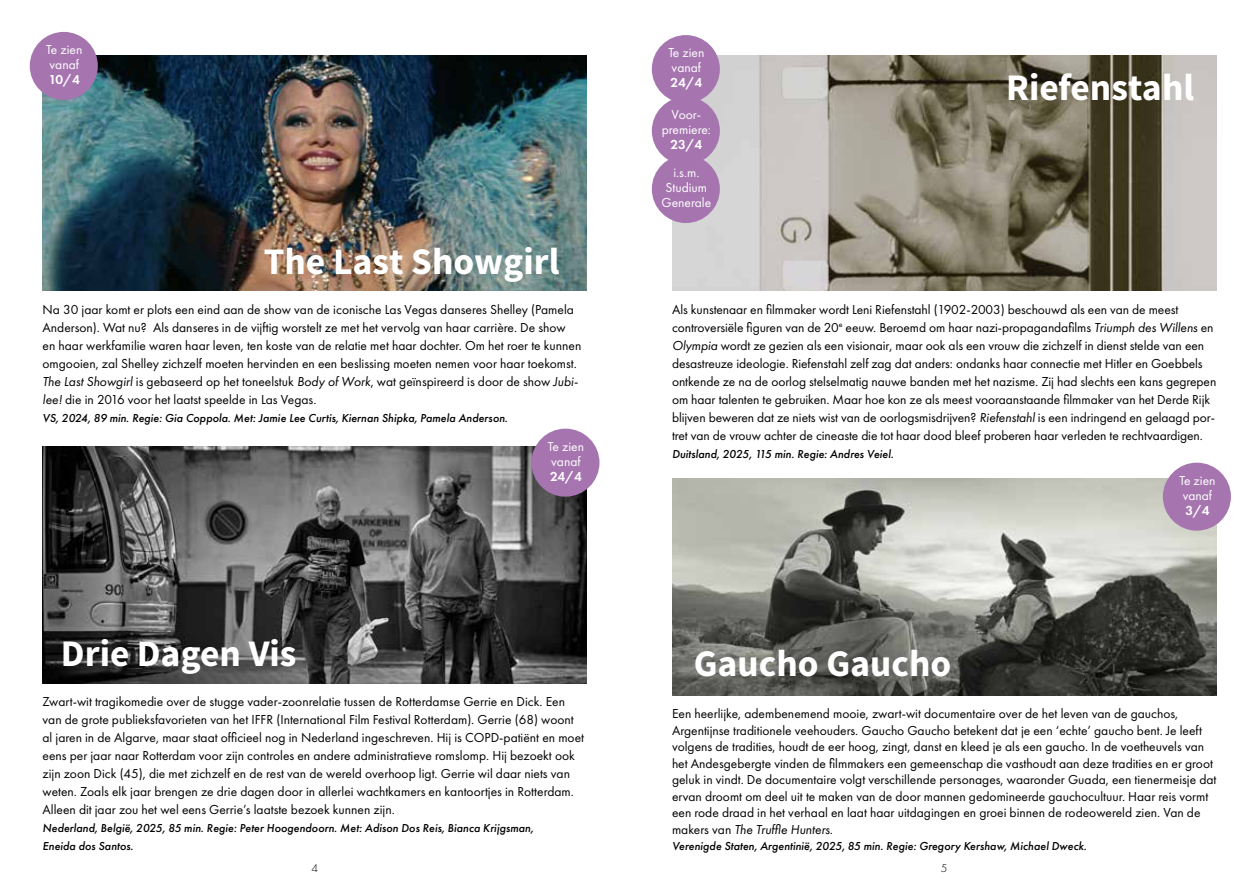
<style>
.page{position:relative;width:1259px;height:893px;background:#fff}
.page>*{position:absolute;margin:0;border:0;box-sizing:border-box;transform-origin:0 0}
.t1{font:700 37.5px "Source Sans Pro";color:#fff}
.t2{font:13.5px/18px "Futura PT";color:#000}
.t3{font:13.5px/15px "Futura PT";color:#fff}
.t4{font:600 13.5px "Futura PT";letter-spacing:-.025em;color:#fff}
.t5{font:italic 500 12px/18px "Futura PT";color:#000}
.t6{font:300 12px "Futura PT";color:#000}
.s1{font-style:italic}
</style>
<div class="page">
<img style="left:43px;top:55px;width:544px;height:236px">
<img style="left:43px;top:446px;width:544px;height:237px">
<div style="left:30px;top:32px;width:68px;height:68px;background:#a675b0;border-radius:50%"></div>
<div style="left:531px;top:429px;width:68px;height:68px;background:#a675b0;border-radius:50%"></div>
<img style="left:672px;top:479px;width:544px;height:217px">
<img style="left:672px;top:55px;width:544px;height:236px">
<div style="left:1162px;top:463px;width:69px;height:68px;background:#a675b0;border-radius:50%"></div>
<div style="left:652px;top:35px;width:68px;height:68px;background:#a675b0;border-radius:50%"></div>
<div style="left:652px;top:97px;width:68px;height:68px;background:#a675b0;border-radius:50%"></div>
<div style="left:652px;top:155px;width:68px;height:68px;background:#a675b0;border-radius:50%"></div>
<p class="t3" style="left:46px;top:42px;width:38px">Te zien vanaf</p>
<p class="t4" style="left:49px;top:71px;width:32px">10/4</p>
<h1 class="t1" style="left:264px;top:238px;width:297px">The Last Showgirl</h1>
<p class="t2" style="left:43px;top:300px;width:540px">Na 30 jaar komt er plots een eind aan de show van de iconische Las Vegas danseres Shelley (Pamela Anderson). Wat nu? Als danseres in de vijftig worstelt ze met het vervolg van haar carrière. De show en haar werkfamilie waren haar leven, ten koste van de relatie met haar dochter. Om het roer te kunnen omgooien, zal Shelley zichzelf moeten hervinden en een beslissing moeten nemen voor haar toekomst.<br><span class="s1">The Last Showgirl</span> is gebaseerd op het toneelstuk <span class="s1">Body of Work</span>, wat geïnspireerd is door de show <span class="s1">Jubi&shy;lee!</span> die in 2016 voor het laatst speelde in Las Vegas.</p>
<p class="t5" style="left:43px;top:409px;width:467px">VS, 2024, 89 min. Regie: Gia Coppola. Met: Jamie Lee Curtis, Kiernan Shipka, Pamela Anderson.</p>
<h1 class="t1" style="left:61px;top:630px;width:237px">Drie Dagen Vis</h1>
<p class="t3" style="left:548px;top:439px;width:38px">Te zien vanaf</p>
<p class="t4" style="left:550px;top:468px;width:33px">24/4</p>
<p class="t2" style="left:43px;top:693px;width:543px">Zwart-wit tragikomedie over de stugge vader-zoonrelatie tussen de Rotterdamse Gerrie en Dick. Een van de grote publieksfavorieten van het IFFR (International Film Festival Rotterdam). Gerrie (68) woont al jaren in de Algarve, maar staat officieel nog in Nederland ingeschreven. Hij is COPD-patiënt en moet eens per jaar naar Rotterdam voor zijn controles en andere administratieve romslomp. Hij bezoekt ook zijn zoon Dick (45), die met zichzelf en de rest van de wereld overhoop ligt. Gerrie wil daar niets van weten. Zoals elk jaar brengen ze drie dagen door in allerlei wachtkamers en kantoortjes in Rotterdam.<br>Alleen dit jaar zou het wel eens Gerrie’s laatste bezoek kunnen zijn.</p>
<p class="t5" style="left:43px;top:819px;width:492px">Nederland, België, 2025, 85 min. Regie: Peter Hoogendoorn. Met: Adison Dos Reis, Bianca Krijgsman,<br>Eneida dos Santos.</p>
<p class="t3" style="left:668px;top:45px;width:38px">Te zien vanaf</p>
<p class="t4" style="left:670px;top:74px;width:33px">24/4</p>
<p class="t3" style="left:662px;top:107px;width:51px;text-align:center">Voor&shy;premiere:</p>
<p class="t4" style="left:670px;top:136px;width:33px">23/4</p>
<p class="t3" style="left:661px;top:165px;width:51px;text-align:center">i.s.m.<br>Studium<br>Generale</p>
<h1 class="t1" style="left:1006px;top:63px;width:190px">Riefenstahl</h1>
<p class="t2" style="left:672px;top:300px;width:546px">Als kunstenaar en filmmaker wordt Leni Riefenstahl (1902-2003) beschouwd als een van de meest controversiële figuren van de 20<sup>e</sup> eeuw. Beroemd om haar nazi-propagandafilms <span class="s1">Triumph des Willens</span> en <span class="s1">Olympia</span> wordt ze gezien als een visionair, maar ook als een vrouw die zichzelf in dienst stelde van een desastreuze ideologie. Riefenstahl zelf zag dat anders: ondanks haar connectie met Hitler en Goebbels ontkende ze na de oorlog stelselmatig nauwe banden met het nazisme. Zij had slechts een kans gegrepen om haar talenten te gebruiken. Maar hoe kon ze als meest vooraanstaande filmmaker van het Derde Rijk blijven beweren dat ze niets wist van de oorlogsmisdrijven? <span class="s1">Riefenstahl</span> is een indringend en gelaagd por&shy;tret van de vrouw achter de cineaste die tot haar dood bleef proberen haar verleden te rechtvaardigen.</p>
<p class="t5" style="left:672px;top:445px;width:223px">Duitsland, 2025, 115 min. Regie: Andres Veiel.</p>
<h1 class="t1" style="left:693px;top:640px;width:259px">Gaucho Gaucho</h1>
<p class="t3" style="left:1179px;top:473px;width:38px">Te zien vanaf</p>
<p class="t4" style="left:1185px;top:502px;width:26px">3/4</p>
<p class="t2" style="left:672px;top:706px;width:546px;line-height:16.5px">Een heerlijke, adembenemend mooie, zwart-wit documentaire over de het leven van de gauchos, Argentijnse traditionele veehouders. Gaucho Gaucho betekent dat je een ‘echte’ gaucho bent. Je leeft volgens de tradities, houdt de eer hoog, zingt, danst en kleed je als een gaucho. In de voetheuvels van het Andesgebergte vinden de filmmakers een gemeenschap die vasthoudt aan deze tradities en er groot geluk in vindt. De documentaire volgt verschillende personages, waaronder Guada, een tienermeisje dat ervan droomt om deel uit te maken van de door mannen gedomineerde gauchocultuur. Haar reis vormt een rode draad in het verhaal en laat haar uitdagingen en groei binnen de rodeowereld zien. Van de makers van <span class="s1">The Truffle Hunters</span>.</p>
<p class="t5" style="left:672px;top:837px;width:416px">Verenigde Staten, Argentinië, 2025, 85 min. Regie: Gregory Kershaw, Michael Dweck.</p>
<p class="t6" style="left:311px;top:862px;width:8px">4</p>
<p class="t6" style="left:941px;top:862px;width:8px">5</p>
</div>
